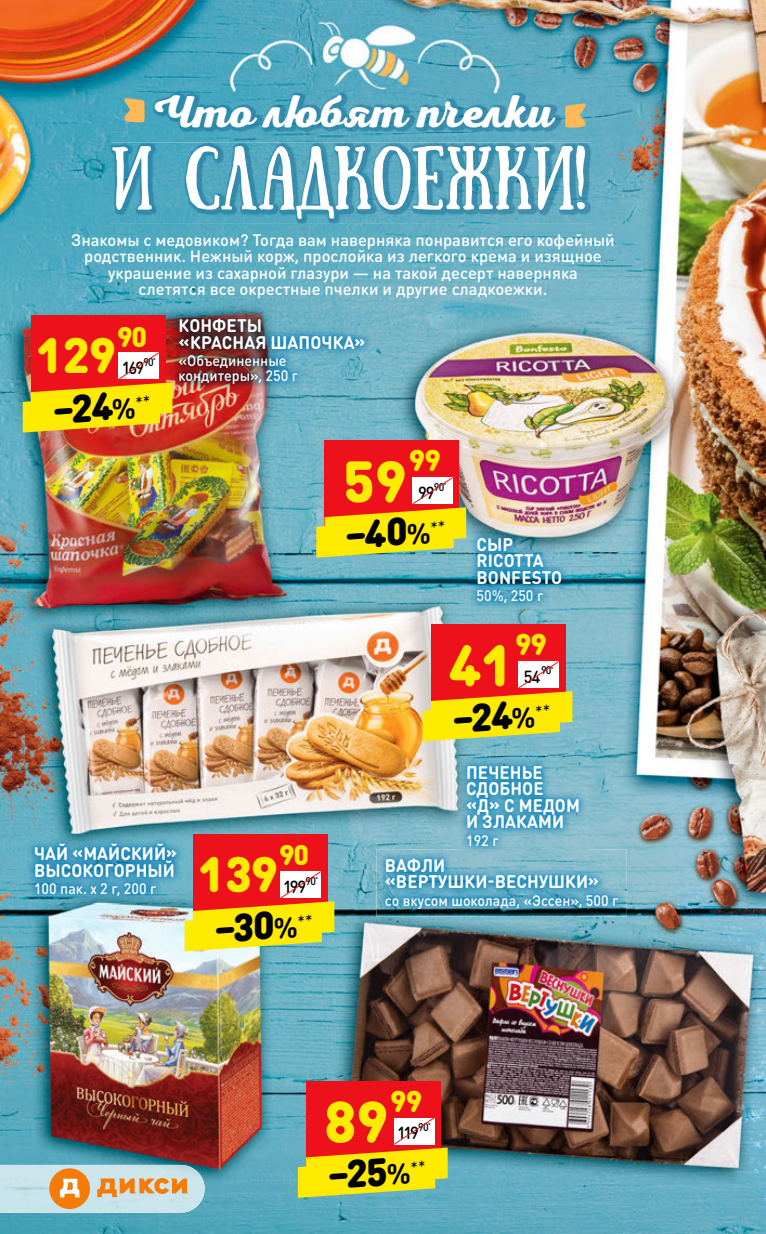
<style>
.page{position:relative;width:766px;height:1234px;background:#fff}
.page>*{position:absolute;margin:0;border:0;box-sizing:border-box;transform-origin:0 0}
.t1{font:63.6px "Sunday";color:#fff}
.t2{font:900 57.45px "DIN Round Pro";color:#ffeb00}
.t3{font:900 49.05px "DIN Round Pro";color:#ffeb00}
.t4{font:700 46.35px "Nexa Script";color:#fff}
.t5{font:900 38.7px "DIN Round Pro";color:#000}
.t6{font:900 29.7px "DIN Round Pro";color:#ffeb00}
.t7{font:900 28.05px "DIN Round Pro";color:#ffeb00}
.t8{font:700 18px/16.5px "DIN Round Pro";letter-spacing:.005em;color:#fff;scale:.95 1}
.t9{font:500 17.4px "DIN Round Pro";letter-spacing:-.125em;color:#000;scale:.95 1}
.t10{font:500 16.5px/16.5px "DIN Round Pro";color:#fff;text-align:center}
.t11{font:500 15px/15px "DIN Round Pro";color:#fff;scale:.95 1}
.t12{font:500 11.1px "DIN Round Pro";letter-spacing:-.07em;color:#000;scale:.95 1}
.s1{font-weight:700;font-size:28.95px}
</style>
<div class="page">
<img style="left:0;top:0;width:765px;height:1233px">
<svg style="left:124px;top:98px;width:21px;height:25px"></svg>
<svg style="left:565px;top:104px;width:20px;height:24px"></svg>
<img style="left:153px;top:92px;width:408px;height:41px">
<img style="left:110px;top:142px;width:480px;height:82px">
<img style="left:468px;top:528px;width:102px;height:83px">
<img style="left:457px;top:756px;width:130px;height:93px">
<img style="left:376px;top:849px;width:250px;height:67px">
<img style="left:26px;top:834px;width:159px;height:69px">
<img style="left:170px;top:310px;width:203px;height:82px">
<div style="left:31px;top:315px;width:134px;height:86px;background:#ec111a"></div>
<svg style="left:23px;top:352px;width:149px;height:80px"></svg>
<div style="left:430px;top:624px;width:135px;height:86px;background:#ec111a"></div>
<svg style="left:422px;top:661px;width:150px;height:80px"></svg>
<div style="left:306px;top:1080px;width:134px;height:86px;background:#ec111a"></div>
<svg style="left:298px;top:1117px;width:149px;height:80px"></svg>
<div style="left:324px;top:440px;width:135px;height:86px;background:#ec111a"></div>
<svg style="left:316px;top:477px;width:150px;height:80px"></svg>
<div style="left:193px;top:834px;width:134px;height:85px;background:#ec111a"></div>
<svg style="left:184px;top:871px;width:150px;height:80px"></svg>
<img style="left:0;top:1164px;width:157px;height:48px">
<img style="left:157px;top:1164px;width:48px;height:48px">
<svg style="left:97px;top:1177px;width:90px;height:19px;background:#e1ad73"></svg>
<svg style="left:49px;top:1167px;width:41px;height:41px;background:#eda55d"></svg>
<h3 class="t4" style="left:151px;top:84px;width:402px">Что любят пчелки</h3>
<h1 class="t1" style="left:111px;top:134px;width:476px">и сладкоежки!</h1>
<p class="t10" style="left:71px;top:231px;width:545px">Знакомы с медовиком? Тогда вам наверняка понравится его кофейный родственник. Нежный корж, прослойка из легкого крема и изящное украшение из сахарной глазури — на такой десерт наверняка<br>слетятся все окрестные пчелки и другие сладкоежки.</p>
<h3 class="t7" style="left:117px;top:315px;width:32px">90</h3>
<p class="t9" style="left:122px;top:356px;width:25px">169</p>
<h3 class="t3" style="left:36px;top:318px;width:81px">129</h3>
<p class="t12" style="left:143px;top:354px;width:15px">90<sup>*</sup></p>
<h3 class="t5" style="left:50px;top:381px;width:100px;rotate:-4deg">–24<span class="s1">%</span> <sup>**</sup></h3>
<p class="t8" style="left:178px;top:317px;width:198px">КОНФЕТЫ<br>«КРАСНАЯ ШАПОЧКА»</p>
<p class="t11" style="left:178px;top:352px;width:127px">«Объединенные кондитеры», 250 г</p>
<h3 class="t6" style="left:408px;top:438px;width:34px">99</h3>
<p class="t9" style="left:418px;top:481px;width:19px">99</p>
<h2 class="t2" style="left:343px;top:438px;width:65px">59</h2>
<p class="t12" style="left:434px;top:479px;width:15px">90<sup>*</sup></p>
<h3 class="t5" style="left:342px;top:505px;width:103px;rotate:-4deg">–40<span class="s1">%</span> <sup>**</sup></h3>
<p class="t8" style="left:476px;top:535px;width:92px">СЫР<br>RICOTTA<br>BONFESTO</p>
<p class="t11" style="left:476px;top:587px;width:72px">50%, 250 г</p>
<h3 class="t6" style="left:515px;top:621px;width:34px">99</h3>
<p class="t9" style="left:523px;top:664px;width:19px">54</p>
<h2 class="t2" style="left:449px;top:621px;width:65px">41</h2>
<p class="t12" style="left:541px;top:662px;width:15px">90<sup>*</sup></p>
<h3 class="t5" style="left:449px;top:689px;width:100px;rotate:-4deg">–24<span class="s1">%</span> <sup>**</sup></h3>
<p class="t8" style="left:34px;top:844px;width:152px">ЧАЙ «МАЙСКИЙ»<br>ВЫСОКОГОРНЫЙ</p>
<p class="t11" style="left:34px;top:880px;width:130px">100 пак. х 2 г, 200 г</p>
<h3 class="t7" style="left:279px;top:833px;width:32px">90</h3>
<p class="t9" style="left:283px;top:874px;width:26px">199</p>
<h3 class="t3" style="left:198px;top:836px;width:81px">139</h3>
<p class="t12" style="left:305px;top:872px;width:15px">90<sup>*</sup></p>
<h3 class="t5" style="left:211px;top:899px;width:101px;rotate:-4deg">–30<span class="s1">%</span> <sup>**</sup></h3>
<p class="t8" style="left:466px;top:763px;width:121px">ПЕЧЕНЬЕ<br>СДОБНОЕ «Д» С МЕДОМ<br>И ЗЛАКАМИ</p>
<p class="t11" style="left:466px;top:831px;width:36px">192 г</p>
<p class="t8" style="left:385px;top:856px;width:227px">ВАФЛИ «ВЕРТУШКИ-ВЕСНУШКИ»</p>
<p class="t11" style="left:385px;top:891px;width:247px">со вкусом шоколада, «Эссен», 500 г</p>
<h3 class="t6" style="left:390px;top:1077px;width:34px">99</h3>
<p class="t9" style="left:397px;top:1120px;width:25px">119</p>
<h2 class="t2" style="left:324px;top:1077px;width:65px">89</h2>
<p class="t12" style="left:418px;top:1118px;width:15px">90<sup>*</sup></p>
<h3 class="t5" style="left:324px;top:1145px;width:100px;rotate:-4deg">–25<span class="s1">%</span> <sup>**</sup></h3>
</div>
